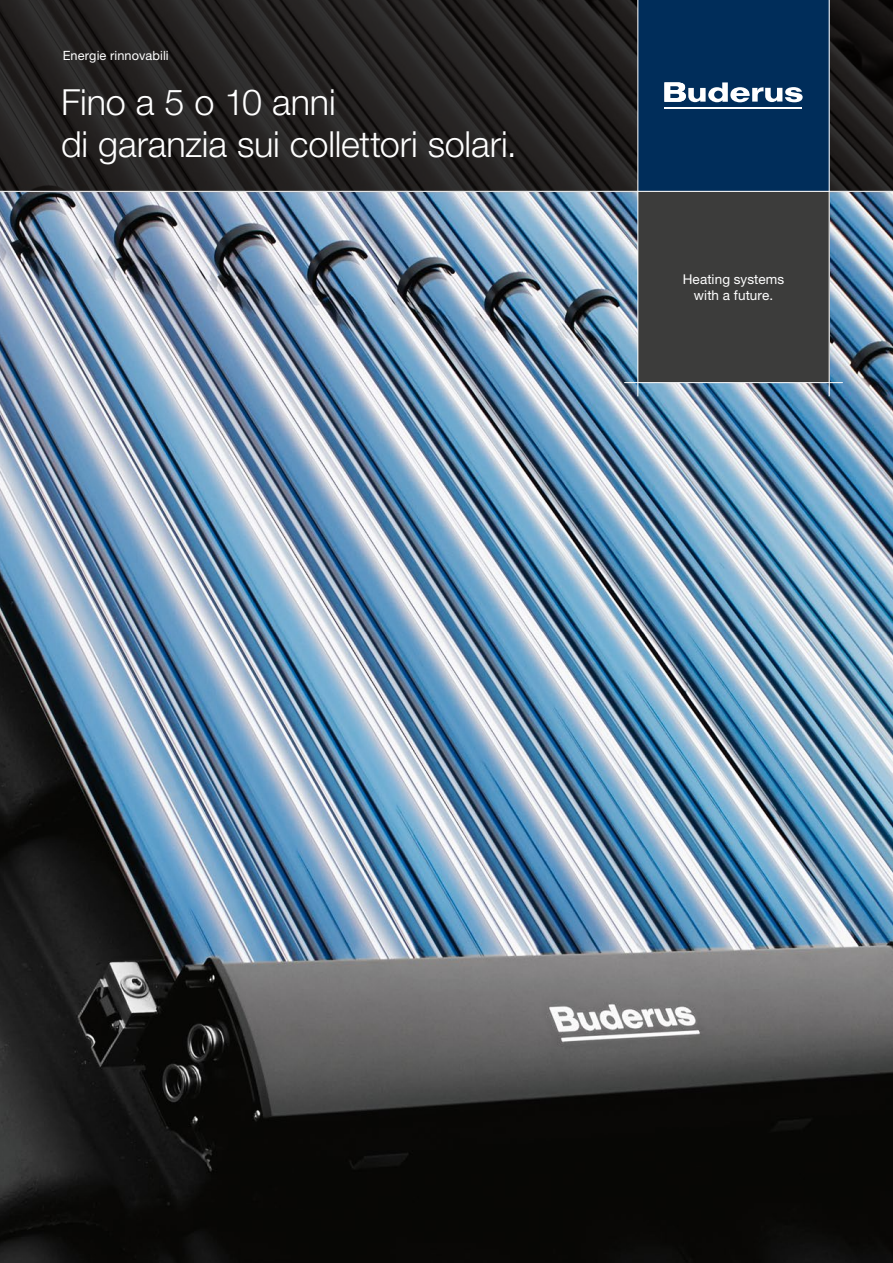
<style>
.page{position:relative;width:893px;height:1263px;background:#fff}
.page>*{position:absolute;margin:0;border:0;box-sizing:border-box;transform-origin:0 0}
.t1{font:300 36px/42px "Helvetica Neue LT Pro";letter-spacing:-.005em;color:#fff}
.t2{font:13.5px/16.2px "Helvetica Neue LT Pro";letter-spacing:.01em;color:#fff;text-align:center}
.t3{font:12.75px "Helvetica Neue LT Pro";letter-spacing:.01em;color:#fff}
</style>
<div class="page">
<img style="left:0;top:192px;width:893px;height:1071px">
<svg style="left:0;top:0;width:893px;height:191px;background:#232020"></svg>
<div style="left:638px;top:0;width:191px;height:191px;background:#002d5a"></div>
<hr style="left:664px;top:107px;width:138px;height:2px;background:#fff">
<svg style="left:664px;top:82px;width:139px;height:20px"></svg>
<div style="left:638px;top:191px;width:191px;height:192px;background:#3c3c3b"></div>
<hr style="left:637px;top:0;width:1px;height:396px;background:#fff">
<hr style="left:0;top:191px;width:893px;height:1px;background:#fff">
<hr style="left:829px;top:0;width:1px;height:396px;background:#fff">
<hr style="left:624px;top:382px;width:219px;height:1px;background:#fff">
<p class="t3" style="left:63px;top:48px;width:108px">Energie rinnovabili</p>
<p class="t1" style="left:61px;top:80px;width:457px">Fino a 5 o 10 anni<br>di garanzia sui collettori solari.</p>
<p class="t2" style="left:683px;top:271px;width:103px">Heating systems with a future.</p>
</div>
